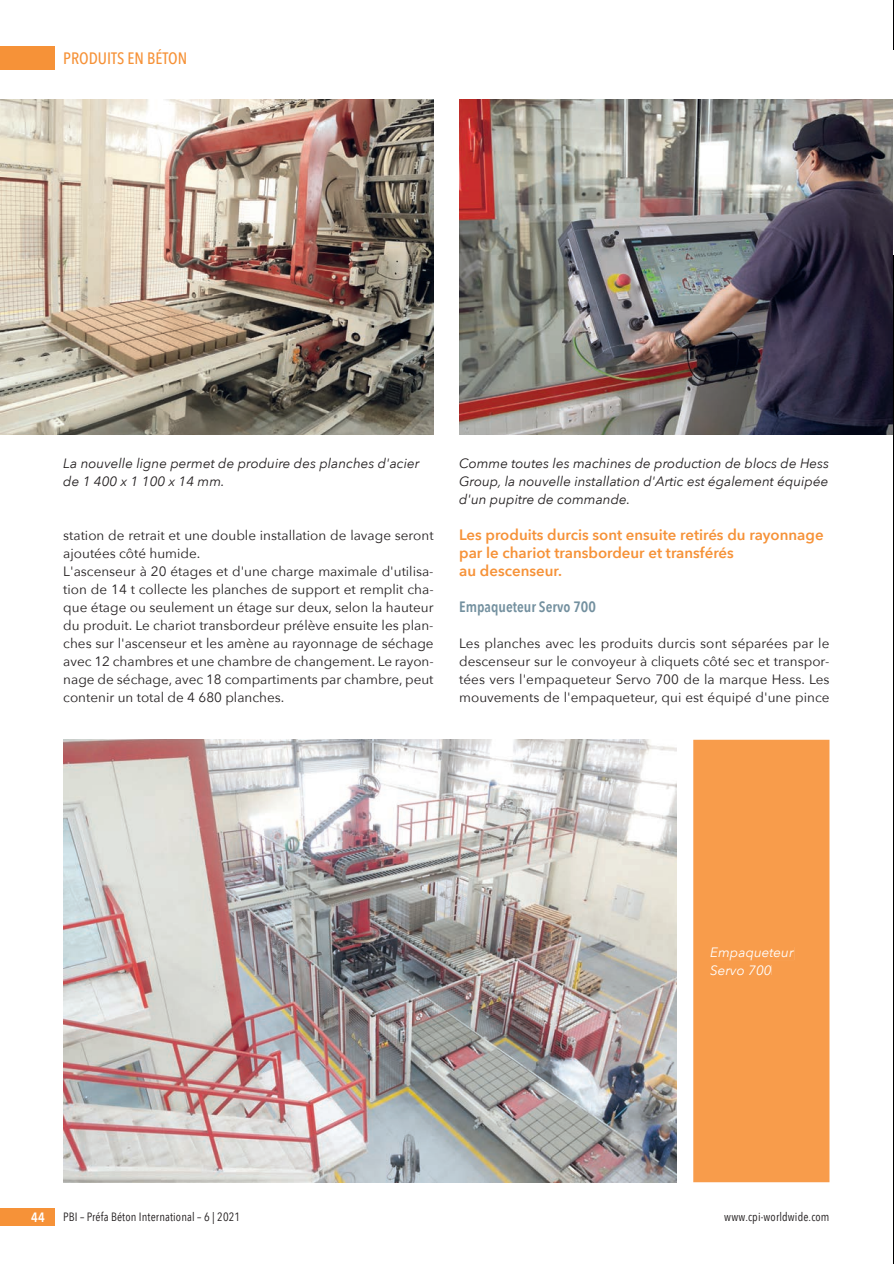
<style>
.page{position:relative;width:894px;height:1264px;background:#fff}
.page>*{position:absolute;margin:0;border:0;box-sizing:border-box;transform-origin:0 0}
.t1{font:500 16.5px "Avenir Next Condensed";color:#f69238}
.t2{font:600 15px/18px "Avenir Next";color:#f69238}
.t3{font:600 15px "Avenir Next Condensed";color:#73909f}
.t4{font:13.5px/18px "Avenir Next";color:#231f20}
.t5{font:italic 13.5px/18px "Avenir Next";color:#231f20}
.t6{font:italic 13.5px/18px "Avenir Next";color:#fff}
.t7{font:600 13.5px "Avenir Next Condensed";color:#fff}
.t8{font:12px "Avenir Next Condensed";letter-spacing:.01em;color:#231f20}
</style>
<div class="page">
<div style="left:0;top:46px;width:55px;height:24px;background:#f69238"></div>
<div style="left:0;top:1208px;width:55px;height:18px;background:#f69238"></div>
<img style="left:0;top:99px;width:433px;height:335px">
<img style="left:459px;top:99px;width:432px;height:335px">
<img style="left:63px;top:739px;width:613px;height:443px">
<div style="left:693px;top:739px;width:136px;height:443px;background:#f89c4b"></div>
<div style="left:710px;top:947px;width:83px;height:12px;background:#f89c4b"></div>
<div style="left:710px;top:964px;width:60px;height:10px;background:#f89c4b"></div>
<svg style="left:891px;top:0;width:3px;height:1264px"></svg>
<p class="t1" style="left:63px;top:48px;width:125px">PRODUITS EN BÉTON</p>
<p class="t5" style="left:63px;top:453px;width:357px">La nouvelle ligne permet de produire des planches d'acier de 1 400 x 1 100 x 14 mm.</p>
<p class="t5" style="left:459px;top:453px;width:371px;text-align:justify">Comme toutes les machines de production de blocs de Hess Group, la nouvelle installation d'Artic est également équipée d'un pupitre de commande.</p>
<p class="t4" style="left:63px;top:525px;width:372px">station de retrait et une double installation de lavage seront ajoutées côté humide.<br>L'ascenseur à 20 étages et d'une charge maximale d'utilisa&shy;tion de 14 t collecte les planches de support et remplit cha&shy;que étage ou seulement un étage sur deux, selon la hauteur du produit. Le chariot transbordeur prélève ensuite les plan&shy;ches sur l'ascenseur et les amène au rayonnage de séchage avec 12 chambres et une chambre de changement. Le rayon&shy;nage de séchage, avec 18 compartiments par chambre, peut contenir un total de 4 680 planches.</p>
<p class="t2" style="left:459px;top:525px;width:366px">Les produits durcis sont ensuite retirés du rayonnage par le chariot transbordeur et transférés<br>au descenseur.</p>
<p class="t3" style="left:459px;top:593px;width:138px">Empaqueteur Servo 700</p>
<p class="t4" style="left:459px;top:633px;width:371px;text-align:justify">Les planches avec les produits durcis sont séparées par le descenseur sur le convoyeur à cliquets côté sec et transpor&shy;tées vers l'empaqueteur Servo 700 de la marque Hess. Les mouvements de l'empaqueteur, qui est équipé d'une pince</p>
<p class="t6" style="left:710px;top:942px;width:85px">Empaqueteur<br>Servo 700</p>
<p class="t7" style="left:31px;top:1205px;width:15px">44</p>
<p class="t8" style="left:63px;top:1206px;width:178px">PBI – Préfa Béton International – 6 | 2021</p>
<p class="t8" style="left:724px;top:1206px;width:107px">www.cpi-worldwide.com</p>
</div>
